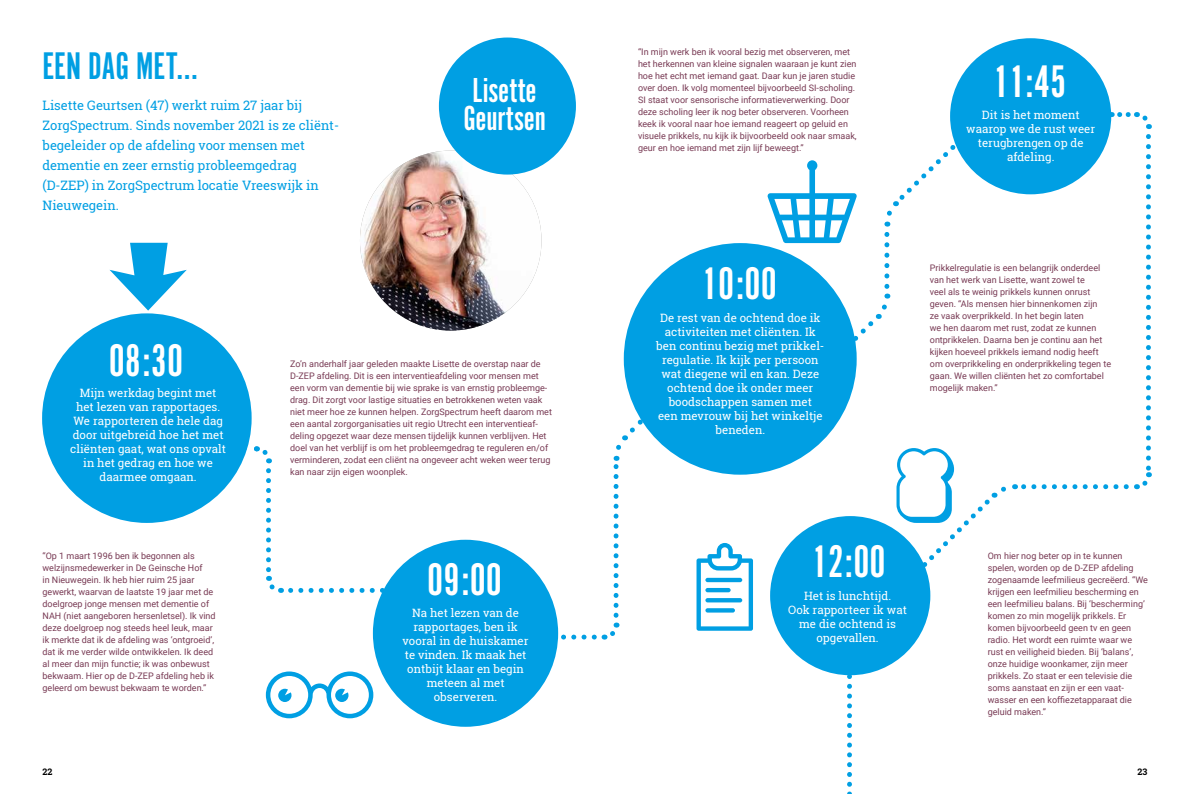
<style>
.page{position:relative;width:1191px;height:794px;background:#fff}
.page>*{position:absolute;margin:0;border:0;box-sizing:border-box;transform-origin:0 0}
.t1{font:47.4px "Alternate Got No 1 D";color:#fff}
.t2{font:40px "Alternate Got No 1 D";color:#009fe3}
.t3{font:36px/28px "Alternate Got No 1 D";letter-spacing:-.005em;color:#fff}
.t4{font:13px/20px "Roboto Slab";letter-spacing:-.005em;color:#009fe3}
.t5{font:11.5px/14px "Roboto Slab";color:#fff;text-align:center}
.t6{font:9px/12px "Roboto";color:#783a54}
.t7{font:700 9px "Roboto Slab";color:#000}
</style>
<div class="page">
<img style="left:360px;top:151px;width:181px;height:180px">
<div style="left:439px;top:38px;width:137px;height:137px;background:#009fe3;border-radius:50%"></div>
<div style="left:42px;top:313px;width:210px;height:210px;background:#009fe3;border-radius:50%"></div>
<div style="left:373px;top:540px;width:185px;height:187px;background:#009fe3;border-radius:50%"></div>
<svg style="left:109px;top:243px;width:78px;height:68px"></svg>
<svg style="left:254px;top:446px;width:18px;height:17px"></svg>
<svg style="left:266px;top:470px;width:16px;height:123px"></svg>
<svg style="left:291px;top:588px;width:94px;height:5px"></svg>
<svg style="left:563px;top:622px;width:57px;height:18px"></svg>
<svg style="left:613px;top:411px;width:36px;height:204px"></svg>
<svg style="left:696px;top:543px;width:57px;height:88px"></svg>
<hr style="left:705px;top:578px;width:37px;height:4px;background:#009fe3;border-radius:2px">
<hr style="left:705px;top:588px;width:25px;height:4px;background:#009fe3;border-radius:2px">
<svg style="left:705px;top:598px;width:37px;height:4px"></svg>
<svg style="left:705px;top:608px;width:30px;height:4px"></svg>
<svg style="left:266px;top:671px;width:107px;height:47px"></svg>
<svg style="left:767px;top:125px;width:208px;height:253px"></svg>
<svg style="left:1119px;top:112px;width:33px;height:17px"></svg>
<svg style="left:1134px;top:136px;width:18px;height:354px"></svg>
<svg style="left:896px;top:448px;width:230px;height:126px"></svg>
<div style="left:624px;top:243px;width:232px;height:232px;background:#009fe3;border-radius:50%"></div>
<div style="left:950px;top:38px;width:161px;height:156px;background:#009fe3;border-radius:50%"></div>
<div style="left:770px;top:516px;width:160px;height:159px;background:#009fe3;border-radius:50%"></div>
<svg style="left:847px;top:676px;width:5px;height:118px"></svg>
<h2 class="t2" style="left:43px;top:44px;width:157px">EEN DAG MET...</h2>
<h3 class="t4" style="left:43px;top:95px;width:298px">Lisette Geurtsen (47) werkt ruim 27 jaar bij ZorgSpectrum. Sinds november 2021 is ze cliënt&shy;begeleider op de afdeling voor mensen met dementie en zeer ernstig probleemgedrag (D-ZEP) in ZorgSpectrum locatie Vreeswijk in Nieuwegein.</h3>
<h3 class="t3" style="left:463px;top:77px;width:84px">Lisette<br>Geurtsen</h3>
<h1 class="t1" style="left:109px;top:335px;width:76px">08:30</h1>
<p class="t5" style="left:70px;top:385px;width:157px">Mijn werkdag begint met het lezen van rapportages.<br>We rapporteren de hele dag door uitgebreid hoe het met cliënten gaat, wat ons opvalt in het gedrag en hoe we daarmee omgaan.</p>
<p class="t6" style="left:43px;top:549px;width:175px">“Op 1 maart 1996 ben ik begonnen als welzijnsmedewerker in De Geinsche Hof<br>in Nieuwegein. Ik heb hier ruim 25 jaar gewerkt, waarvan de laatste 19 jaar met de doelgroep jonge mensen met dementie of NAH (niet aangeboren hersenletsel). Ik vind deze doelgroep nog steeds heel leuk, maar ik merkte dat ik de afdeling was ‘ontgroeid’, dat ik me verder wilde ontwikkelen. Ik deed al meer dan mijn functie; ik was onbewust bekwaam. Hier op de D-ZEP afdeling heb ik geleerd om bewust bekwaam te worden.”</p>
<p class="t6" style="left:290px;top:357px;width:263px">Zo’n anderhalf jaar geleden maakte Lisette de overstap naar de D-ZEP afdeling. Dit is een interventieafdeling voor mensen met een vorm van dementie bij wie sprake is van ernstig probleemge&shy;drag. Dit zorgt voor lastige situaties en betrokkenen weten vaak niet meer hoe ze kunnen helpen. ZorgSpectrum heeft daarom met een aantal zorgorganisaties uit regio Utrecht een interventieaf&shy;deling opgezet waar deze mensen tijdelijk kunnen verblijven. Het doel van het verblijf is om het probleemgedrag te reguleren en/of verminderen, zodat een cliënt na ongeveer acht weken weer terug kan naar zijn eigen woonplek.</p>
<h1 class="t1" style="left:427px;top:554px;width:76px">09:00</h1>
<p class="t5" style="left:402px;top:605px;width:127px">Na het lezen van de rapportages, ben ik vooral in de huiskamer te vinden. Ik maak het ontbijt klaar en begin meteen al met observeren.</p>
<p class="t6" style="left:638px;top:45px;width:220px">“In mijn werk ben ik vooral bezig met observeren, met het herkennen van kleine signalen waaraan je kunt zien hoe het echt met iemand gaat. Daar kun je jaren studie over doen. Ik volg momenteel bijvoorbeeld SI-scholing.<br>SI staat voor sensorische informatieverwerking. Door deze scholing leer ik nog beter observeren. Voorheen keek ik vooral naar hoe iemand reageert op geluid en visuele prikkels, nu kijk ik bijvoorbeeld ook naar smaak, geur en hoe iemand met zijn lijf beweegt.”</p>
<h1 class="t1" style="left:702px;top:258px;width:76px">10:00</h1>
<p class="t5" style="left:656px;top:311px;width:170px">De rest van de ochtend doe ik activiteiten met cliënten. Ik ben continu bezig met prikkel&shy;regulatie. Ik kijk per persoon wat diegene wil en kan. Deze ochtend doe ik onder meer boodschappen samen met<br>een mevrouw bij het winkeltje beneden.</p>
<h1 class="t1" style="left:993px;top:56px;width:75px">11:45</h1>
<p class="t5" style="left:966px;top:108px;width:130px">Dit is het moment waarop we de rust weer terugbrengen op de afdeling.</p>
<p class="t6" style="left:930px;top:261px;width:183px">Prikkelregulatie is een belangrijk onderdeel van het werk van Lisette, want zowel te<br>veel als te weinig prikkels kunnen onrust geven. “Als mensen hier binnenkomen zijn<br>ze vaak overprikkeld. In het begin laten<br>we hen daarom met rust, zodat ze kunnen ontprikkelen. Daarna ben je continu aan het kijken hoeveel prikkels iemand nodig heeft om overprikkeling en onderprikkeling tegen te gaan. We willen cliënten het zo comfortabel mogelijk maken.”</p>
<h1 class="t1" style="left:811px;top:536px;width:75px">12:00</h1>
<p class="t5" style="left:788px;top:589px;width:120px">Het is lunchtijd.<br>Ook rapporteer ik wat me die ochtend is opgevallen.</p>
<p class="t6" style="left:987px;top:549px;width:162px">Om hier nog beter op in te kunnen spelen, worden op de D-ZEP afdeling zogenaamde leefmilieus gecreëerd. “We krijgen een leefmilieu bescherming en een leefmilieu balans. Bij ‘bescherming’ komen zo min mogelijk prikkels. Er komen bijvoorbeeld geen tv en geen radio. Het wordt een ruimte waar we rust en veiligheid bieden. Bij ‘balans’, onze huidige woonkamer, zijn meer prikkels. Zo staat er een televisie die soms aanstaat en zijn er een vaat&shy;wasser en een koffiezetapparaat die geluid maken.”</p>
<p class="t7" style="left:43px;top:765px;width:11px">22</p>
<p class="t7" style="left:1137px;top:765px;width:11px">23</p>
</div>
